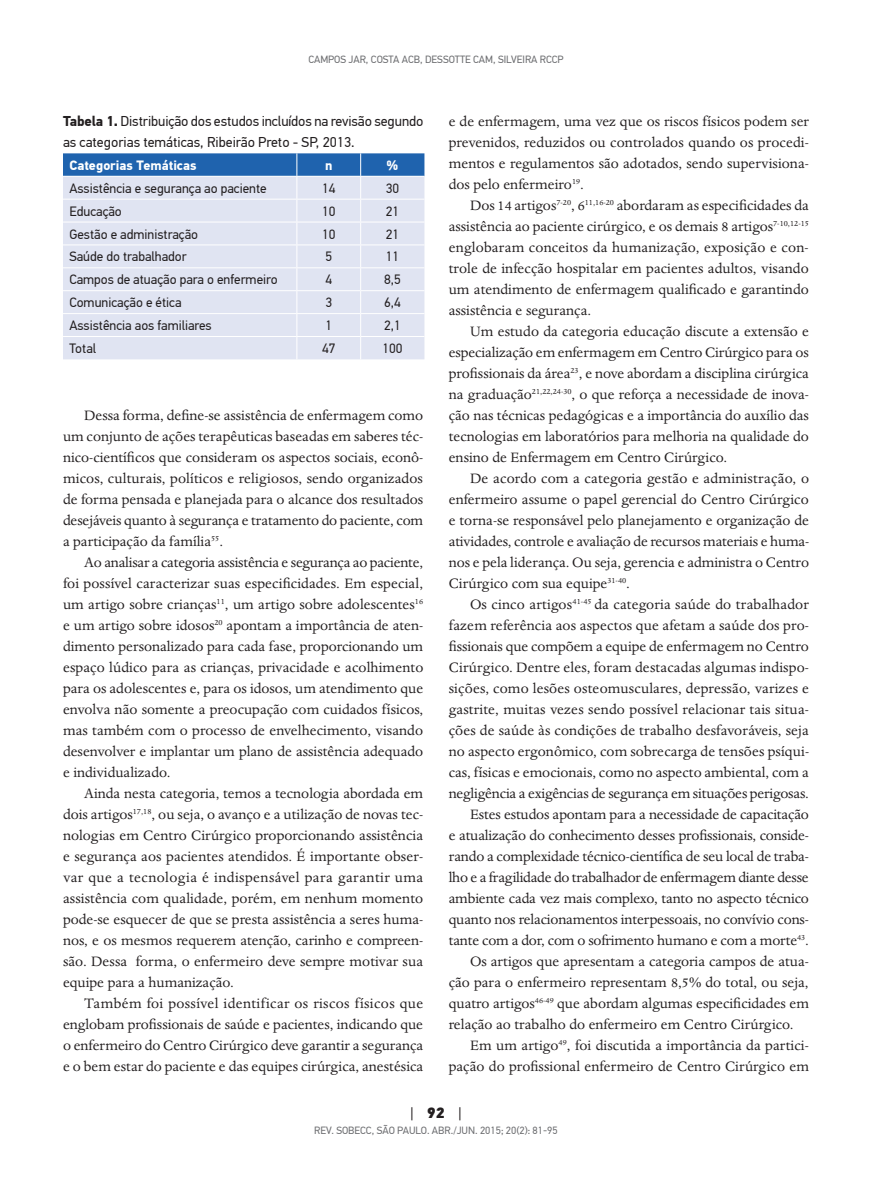
<style>
.page{position:relative;width:893px;height:1191px;background:#fff}
.page>*{position:absolute;margin:0;border:0;box-sizing:border-box;transform-origin:0 0}
.t1{font:15.75px/21px "Dante MT Std";color:#231f20;text-align:justify}
.t2{font:15px "PF Din Text Pro";color:#231f20}
.t3{font:14.25px/21px "PF Din Text Pro";letter-spacing:-.005em;color:#231f20}
.t4{font:13.5px "PF Din Text Pro";color:#231f20}
.t5{font:700 13.5px "PF Din Text Pro";color:#fff}
.t6{font:10.5px "PF Din Text Pro";color:#6c6d70}
.s1{font-weight:700}
.s2{font-weight:900}
</style>
<div class="page">
<svg style="left:63px;top:153px;width:361px;height:206px;background:#ccd7eb"></svg>
<p class="t6" style="left:308px;top:53px;width:257px">CAMPOS JAR, COSTA ACB, DESSOTTE CAM, SILVEIRA RCCP</p>
<p class="t3" style="left:63px;top:111px;width:362px"><span class="s1">Tabela 1.</span> Distribuição dos estudos incluídos na revisão segundo as categorias temáticas, Ribeirão Preto ‑ SP, 2013.</p>
<p class="t5" style="left:69px;top:157px;width:129px">Categorias Temáticas</p>
<p class="t5" style="left:325px;top:157px;width:9px">n</p>
<p class="t5" style="left:386px;top:157px;width:14px">%</p>
<p class="t4" style="left:69px;top:180px;width:199px">Assistência e segurança ao paciente</p>
<p class="t4" style="left:322px;top:180px;width:15px">14</p>
<p class="t4" style="left:386px;top:180px;width:15px">30</p>
<p class="t4" style="left:69px;top:203px;width:54px">Educação</p>
<p class="t4" style="left:322px;top:203px;width:15px">10</p>
<p class="t4" style="left:386px;top:203px;width:15px">21</p>
<p class="t4" style="left:69px;top:226px;width:130px">Gestão e administração</p>
<p class="t4" style="left:322px;top:226px;width:15px">10</p>
<p class="t4" style="left:386px;top:226px;width:15px">21</p>
<p class="t4" style="left:69px;top:249px;width:119px">Saúde do trabalhador</p>
<p class="t4" style="left:325px;top:249px;width:8px">5</p>
<p class="t4" style="left:386px;top:249px;width:15px">11</p>
<p class="t4" style="left:69px;top:272px;width:210px">Campos de atuação para o enfermeiro</p>
<p class="t4" style="left:325px;top:272px;width:8px">4</p>
<p class="t4" style="left:384px;top:272px;width:18px">8,5</p>
<p class="t4" style="left:69px;top:295px;width:114px">Comunicação e ética</p>
<p class="t4" style="left:325px;top:295px;width:8px">3</p>
<p class="t4" style="left:384px;top:295px;width:18px">6,4</p>
<p class="t4" style="left:69px;top:317px;width:144px">Assistência aos familiares</p>
<p class="t4" style="left:325px;top:317px;width:8px">1</p>
<p class="t4" style="left:384px;top:317px;width:18px">2,1</p>
<p class="t4" style="left:69px;top:340px;width:28px">Total</p>
<p class="t4" style="left:322px;top:340px;width:15px">47</p>
<p class="t4" style="left:382px;top:340px;width:22px">100</p>
<p class="t1" style="left:63px;top:405px;width:362px;text-indent:21px">Dessa forma, define-se assistência de enfermagem como um conjunto de ações terapêuticas baseadas em saberes téc&shy;nico-científicos que consideram os aspectos sociais, econô&shy;micos, culturais, políticos e religiosos, sendo organizados de forma pensada e planejada para o alcance dos resultados desejáveis quanto à segurança e tratamento do paciente, com a participação da família<sup>55</sup>.</p>
<p class="t1" style="left:63px;top:552px;width:362px;text-indent:21px">Ao analisar a categoria assistência e segurança ao paciente, foi possível caracterizar suas especificidades. Em especial, um artigo sobre crianças<sup>11</sup>, um artigo sobre adolescentes<sup>16 </sup>e um artigo sobre idosos<sup>20</sup> apontam a importância de aten&shy;dimento personalizado para cada fase, proporcionando um espaço lúdico para as crianças, privacidade e acolhimento para os adolescentes e, para os idosos, um atendimento que envolva não somente a preocupação com cuidados físicos, mas também com o processo de envelhecimento, visando desenvolver e implantar um plano de assistência adequado e individualizado.</p>
<p class="t1" style="left:63px;top:783px;width:362px;text-indent:21px">Ainda nesta categoria, temos a tecnologia abordada em dois artigos<sup>17,18</sup>, ou seja, o avanço e a utilização de novas tec&shy;nologias em Centro Cirúrgico proporcionando assistência e segurança aos pacientes atendidos. É importante obser&shy;var que a tecnologia é indispensável para garantir uma assistência com qualidade, porém, em nenhum momento pode-se esquecer de que se presta assistência a seres huma&shy;nos, e os mesmos requerem atenção, carinho e compreen&shy;são. Dessa forma, o enfermeiro deve sempre motivar sua equipe para a humanização.</p>
<p class="t1" style="left:63px;top:993px;width:362px;text-indent:21px">Também foi possível identificar os riscos físicos que englobam profissionais de saúde e pacientes, indicando que o enfermeiro do Centro Cirúrgico deve garantir a segurança e o bem estar do paciente e das equipes cirúrgica, anestésica</p>
<p class="t1" style="left:449px;top:111px;width:362px">e de enfermagem, uma vez que os riscos físicos podem ser prevenidos, reduzidos ou controlados quando os procedi&shy;mentos e regulamentos são adotados, sendo supervisiona&shy;dos pelo enfermeiro<sup>19</sup>.</p>
<p class="t1" style="left:449px;top:195px;width:362px;text-indent:21px">Dos 14 artigos<sup>7-20</sup>, 6<sup>11,16-20</sup> abordaram as especificidades da assistência ao paciente cirúrgico, e os demais 8 artigos<sup>7-10,12-15 </sup>englobaram conceitos da humanização, exposição e con&shy;trole de infecção hospitalar em pacientes adultos, visando um atendimento de enfermagem qualificado e garantindo assistência e segurança.</p>
<p class="t1" style="left:449px;top:321px;width:362px;text-indent:21px">Um estudo da categoria educação discute a extensão e especialização em enfermagem em Centro Cirúrgico para os profissionais da área<sup>23</sup>, e nove abordam a disciplina cirúrgica na graduação<sup>21,22,24-30</sup>, o que reforça a necessidade de inova&shy;ção nas técnicas pedagógicas e a importância do auxílio das tecnologias em laboratórios para melhoria na qualidade do ensino de Enfermagem em Centro Cirúrgico.</p>
<p class="t1" style="left:449px;top:468px;width:362px;text-indent:21px">De acordo com a categoria gestão e administração, o enfermeiro assume o papel gerencial do Centro Cirúrgico e torna-se responsável pelo planejamento e organização de atividades, controle e avaliação de recursos materiais e huma&shy;nos e pela liderança. Ou seja, gerencia e administra o Centro Cirúrgico com sua equipe<sup>31-40</sup>.</p>
<p class="t1" style="left:470px;top:594px;width:340px">Os cinco artigos<sup>41-45</sup> da categoria saúde do trabalhador</p>
<p class="t1" style="left:449px;top:615px;width:362px">fazem referência aos aspectos que afetam a saúde dos pro-</p>
<p class="t1" style="left:449px;top:636px;width:361px">fissionais que compõem a equipe de enfermagem no Centro</p>
<p class="t1" style="left:449px;top:657px;width:362px">Cirúrgico. Dentre eles, foram destacadas algumas indispo-</p>
<p class="t1" style="left:449px;top:678px;width:362px">sições, como lesões osteomusculares, depressão, varizes e</p>
<p class="t1" style="left:449px;top:699px;width:362px">gastrite, muitas vezes sendo possível relacionar tais situa-</p>
<p class="t1" style="left:449px;top:720px;width:362px">ções de saúde às condições de trabalho desfavoráveis, seja</p>
<p class="t1" style="left:449px;top:741px;width:362px">no aspecto ergonômico, com sobrecarga de tensões psíqui-</p>
<p class="t1" style="left:449px;top:762px;width:362px">cas, físicas e emocionais, como no aspecto ambiental, com a</p>
<p class="t1" style="left:449px;top:783px;width:362px">negligência a exigências de segurança em situações perigosas.</p>
<p class="t1" style="left:470px;top:804px;width:340px">Estes estudos apontam para a necessidade de capacitação</p>
<p class="t1" style="left:449px;top:825px;width:362px">e atualização do conhecimento desses profissionais, conside-</p>
<p class="t1" style="left:449px;top:846px;width:362px">rando a complexidade técnico-científica de seu local de traba-</p>
<p class="t1" style="left:449px;top:867px;width:362px">lho e a fragilidade do trabalhador de enfermagem diante desse</p>
<p class="t1" style="left:449px;top:888px;width:362px">ambiente cada vez mais complexo, tanto no aspecto técnico</p>
<p class="t1" style="left:449px;top:909px;width:362px">quanto nos relacionamentos interpessoais, no convívio cons-</p>
<p class="t1" style="left:449px;top:930px;width:362px">tante com a dor, com o sofrimento humano e com a morte<sup>43</sup>.</p>
<p class="t1" style="left:470px;top:951px;width:340px">Os artigos que apresentam a categoria campos de atua-</p>
<p class="t1" style="left:449px;top:972px;width:361px">ção para o enfermeiro representam 8,5% do total, ou seja,</p>
<p class="t1" style="left:449px;top:993px;width:362px">quatro artigos<sup>46-49</sup> que abordam algumas especificidades em</p>
<p class="t1" style="left:449px;top:1014px;width:346px">relação ao trabalho do enfermeiro em Centro Cirúrgico.</p>
<p class="t1" style="left:470px;top:1035px;width:340px">Em um artigo<sup>49</sup>, foi discutida a importância da partici-</p>
<p class="t1" style="left:449px;top:1056px;width:362px">pação do profissional enfermeiro de Centro Cirúrgico em</p>
<p class="t2" style="left:410px;top:1103px;width:53px">| <span class="s2">92</span> |</p>
<p class="t6" style="left:314px;top:1124px;width:245px">REV. SOBECC, SÃO PAULO. ABR./JUN. 2015; 20(2): 81-95</p>
</div>
